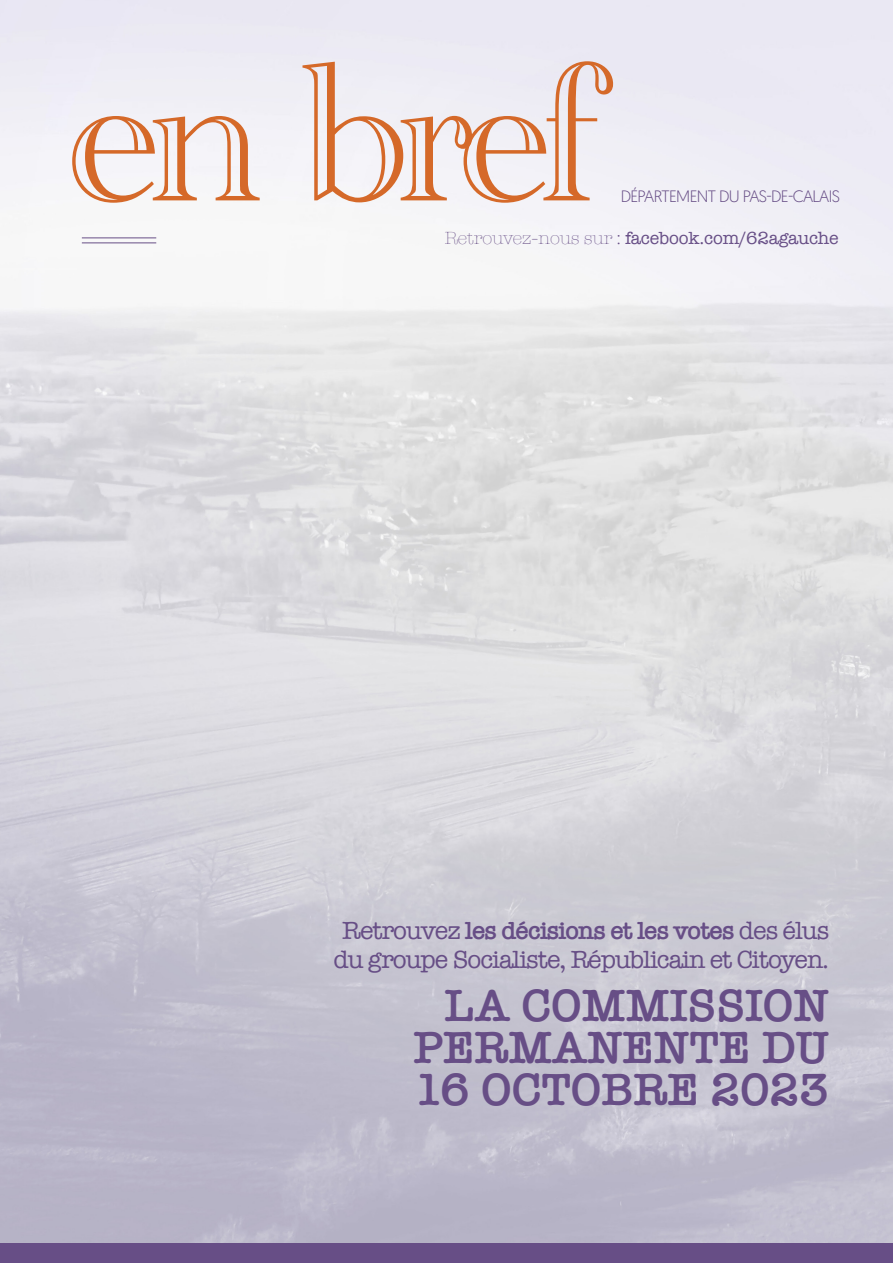
<style>
.page{position:relative;width:893px;height:1263px;background:#fff}
.page>*{position:absolute;margin:0;border:0;box-sizing:border-box;transform-origin:0 0}
.t1{font:205.5px "Academy Engraved Let Plain";letter-spacing:-.06em;color:#d56929}
.t2{font:600 46.5px "American Typewriter";color:#674e86}
.t3{font:25.5px/28.5px "American Typewriter";letter-spacing:-.04em;color:#674e86;text-align:center}
.t4{font:18px "American Typewriter";letter-spacing:-.01em;color:#674e86}
.t5{font:300 16.5px "Geomanist";letter-spacing:-.04em;color:#674e86}
.s1{font-weight:300}
.s2{font-weight:600}
</style>
<div class="page">
<hr style="left:82px;top:237px;width:74px;height:1px;background:#674e86">
<hr style="left:82px;top:242px;width:74px;height:1px;background:#674e86">
<div style="left:0;top:1243px;width:893px;height:20px;background:#674e86"></div>
<p class="t1" style="left:67px;top:-20px;width:532px">en bref</p>
<p class="t5" style="left:621px;top:186px;width:221px">DÉPARTEMENT DU PAS-DE-CALAIS</p>
<p class="t4" style="left:445px;top:224px;width:396px"><span class="s1">Retrouvez-nous sur :</span> facebook.com/62agauche</p>
<p class="t3" style="left:333px;top:916px;width:497px">Retrouvez <span class="s2">les décisions et les votes</span> des élus du groupe Socialiste, Républicain et Citoyen.</p>
<p class="t2" style="left:445px;top:970px;width:386px">LA COMMISSION</p>
<p class="t2" style="left:414px;top:1012px;width:417px">PERMANENTE DU</p>
<p class="t2" style="left:415px;top:1054px;width:416px">16 OCTOBRE 2023</p>
</div>
